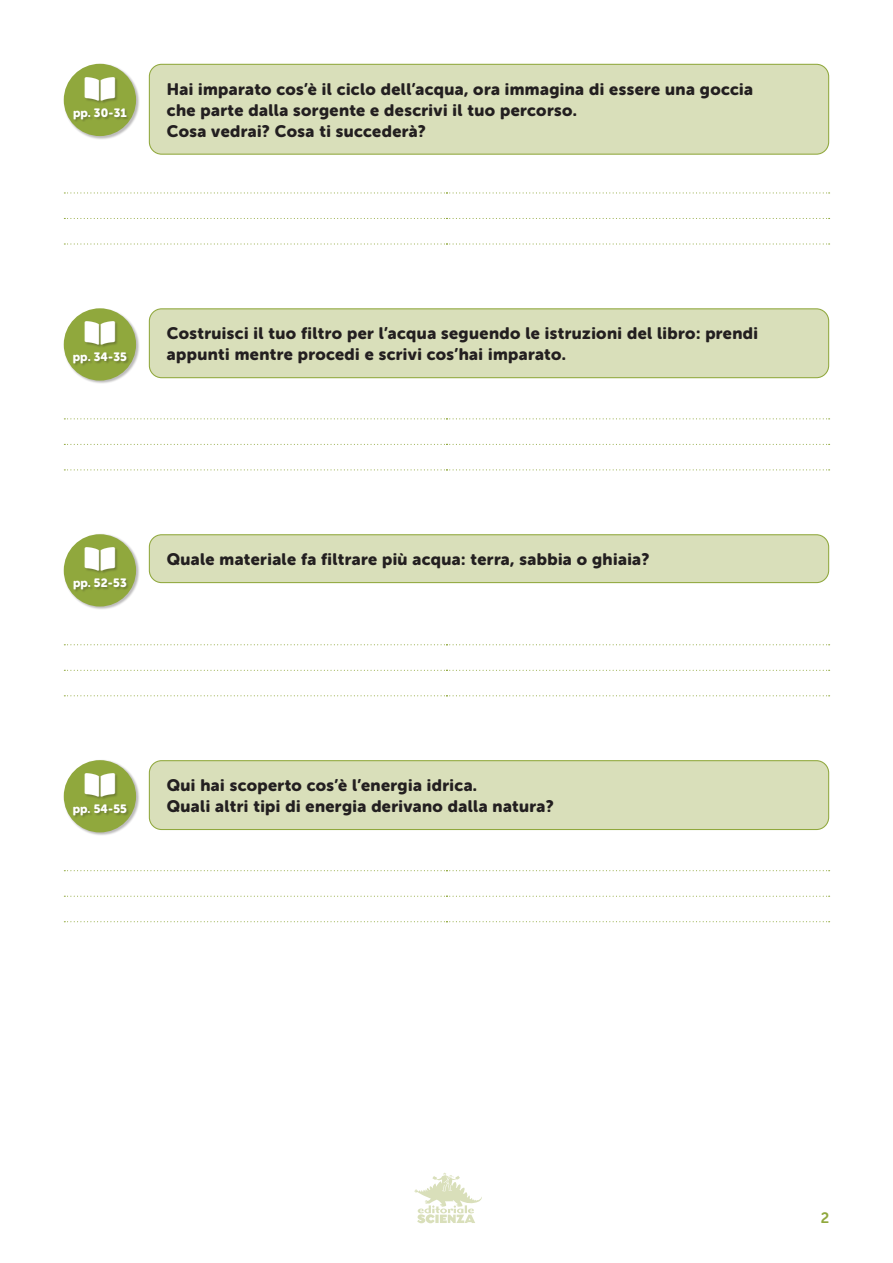
<style>
.page{position:relative;width:893px;height:1263px;background:#fff}
.page>*{position:absolute;margin:0;border:0;box-sizing:border-box;transform-origin:0 0}
.t1{font:27px "Font Awesome 5 Free Solid";color:#fff}
.domanda{font:16.5px/21px "Museo Sans Rounded 900";letter-spacing:.025em;color:#231f20}
.t2{font:15px "Museo Sans Rounded 700";color:#90a83d}
.t3{font:12px "Museo Sans Rounded 900";color:#fff}
</style>
<div class="page">
<svg style="left:414px;top:1173px;width:68px;height:50px"></svg>
<svg style="left:64px;top:192px;width:766px;height:1px"></svg>
<svg style="left:64px;top:218px;width:766px;height:1px"></svg>
<svg style="left:64px;top:243px;width:766px;height:2px"></svg>
<div style="left:63px;top:63px;width:76px;height:76px;background:#231f20;opacity:.3"></div>
<div style="left:64px;top:64px;width:72px;height:72px;background:#90a83d;border-radius:50%"></div>
<div style="left:73px;top:77px;width:57px;height:45px;background:#231f20;opacity:.3"></div>
<div style="left:149px;top:64px;width:680px;height:90px;background:#d9dfba;border-radius:12px"></div>
<div style="left:149px;top:64px;width:680px;height:91px;border:1px solid #90a83d;border-radius:12px"></div>
<svg style="left:64px;top:418px;width:766px;height:1px"></svg>
<svg style="left:64px;top:444px;width:766px;height:1px"></svg>
<svg style="left:64px;top:469px;width:766px;height:1px"></svg>
<div style="left:63px;top:308px;width:76px;height:76px;background:#231f20;opacity:.3"></div>
<div style="left:64px;top:308px;width:72px;height:73px;background:#90a83d;border-radius:50%"></div>
<div style="left:73px;top:321px;width:57px;height:46px;background:#231f20;opacity:.3"></div>
<div style="left:149px;top:309px;width:680px;height:69px;background:#d9dfba;border-radius:12px"></div>
<div style="left:149px;top:308px;width:680px;height:70px;border:1px solid #90a83d;border-radius:12px"></div>
<svg style="left:64px;top:644px;width:766px;height:1px"></svg>
<svg style="left:64px;top:670px;width:766px;height:1px"></svg>
<svg style="left:64px;top:695px;width:766px;height:1px"></svg>
<div style="left:63px;top:534px;width:76px;height:76px;background:#231f20;opacity:.3"></div>
<div style="left:64px;top:534px;width:72px;height:72px;background:#90a83d;border-radius:50%"></div>
<div style="left:74px;top:547px;width:55px;height:45px;background:#231f20;opacity:.3"></div>
<div style="left:149px;top:535px;width:680px;height:48px;background:#d9dfba;border-radius:12px"></div>
<div style="left:149px;top:534px;width:680px;height:49px;border:1px solid #90a83d;border-radius:12px"></div>
<svg style="left:64px;top:870px;width:766px;height:1px"></svg>
<svg style="left:64px;top:896px;width:766px;height:1px"></svg>
<svg style="left:64px;top:921px;width:766px;height:1px"></svg>
<div style="left:63px;top:759px;width:76px;height:77px;background:#231f20;opacity:.3"></div>
<div style="left:64px;top:760px;width:72px;height:72px;background:#90a83d;border-radius:50%"></div>
<div style="left:73px;top:773px;width:57px;height:45px;background:#231f20;opacity:.3"></div>
<div style="left:149px;top:761px;width:680px;height:68px;background:#d9dfba;border-radius:12px"></div>
<div style="left:149px;top:760px;width:680px;height:70px;border:1px solid #90a83d;border-radius:12px"></div>
<svg style="left:85px;top:77px;width:30px;height:24px"></svg>
<svg style="left:85px;top:321px;width:30px;height:24px"></svg>
<svg style="left:85px;top:547px;width:30px;height:24px"></svg>
<svg style="left:85px;top:773px;width:30px;height:24px"></svg>
<p class="t1" style="left:85px;top:75px;width:32px">□□□■</p>
<p class="t3" style="left:73px;top:106px;width:55px">pp. 30 - 31</p>
<p class="domanda" style="left:167px;top:78px;width:588px">Hai imparato cos’è il ciclo dell’acqua, ora immagina di essere una goccia che parte dalla sorgente e descrivi il tuo percorso.<br>Cosa vedrai? Cosa ti succederà?</p>
<p class="t1" style="left:85px;top:320px;width:32px">□□□■</p>
<p class="t3" style="left:73px;top:350px;width:56px">pp. 34 - 35</p>
<p class="domanda" style="left:167px;top:323px;width:593px">Costruisci il tuo filtro per l’acqua seguendo le istruzioni del libro: prendi appunti mentre procedi e scrivi cos’hai imparato.</p>
<p class="t1" style="left:85px;top:545px;width:32px">□□□■</p>
<p class="t3" style="left:73px;top:576px;width:55px">pp. 52 - 53</p>
<p class="domanda" style="left:167px;top:549px;width:484px">Quale materiale fa filtrare più acqua: terra, sabbia o ghiaia?</p>
<p class="t1" style="left:85px;top:771px;width:32px">□□□■</p>
<p class="t3" style="left:73px;top:802px;width:56px">pp. 54 - 55</p>
<p class="domanda" style="left:167px;top:775px;width:388px">Qui hai scoperto cos’è l’energia idrica.<br>Quali altri tipi di energia derivano dalla natura?</p>
<p class="t2" style="left:821px;top:1209px;width:10px">2</p>
</div>
